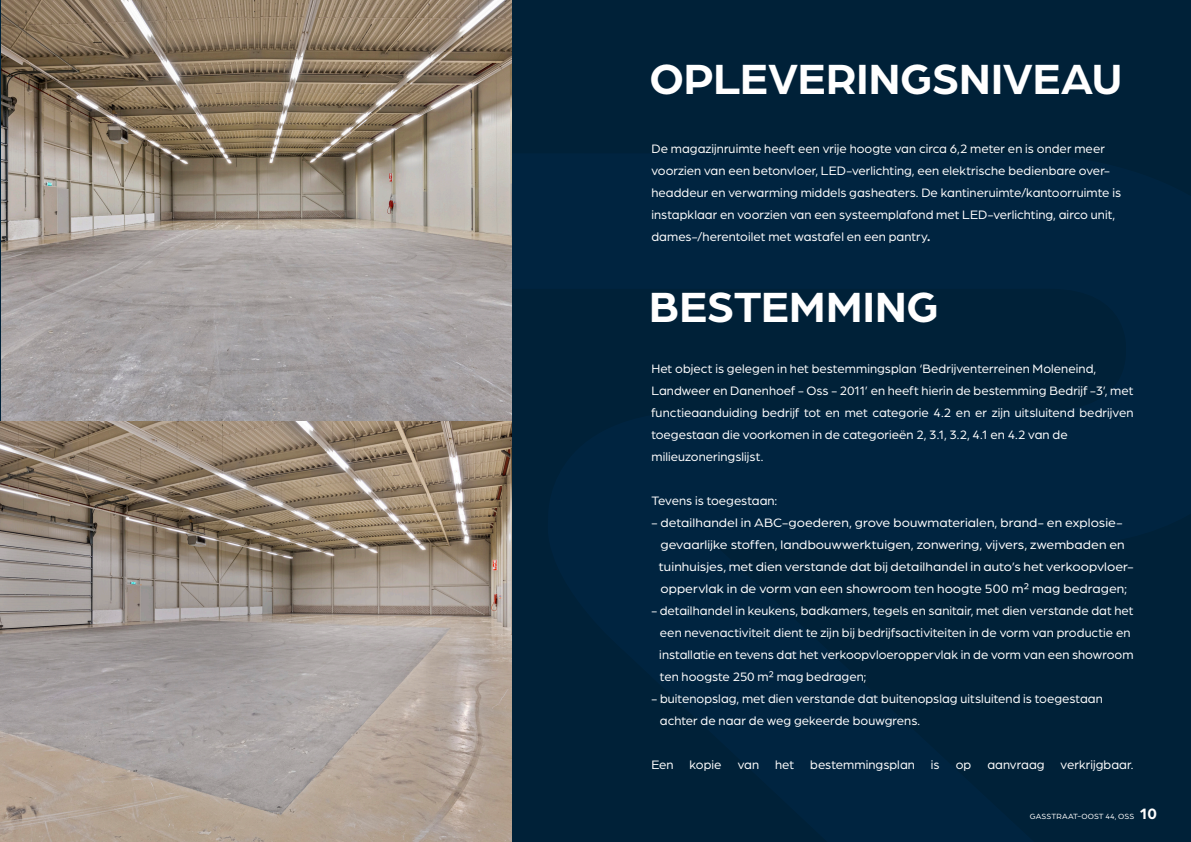
<style>
.page{position:relative;width:1191px;height:842px;background:#fff}
.page>*{position:absolute;margin:0;border:0;box-sizing:border-box;transform-origin:0 0}
.Koppen_groot_wit{font:700 45px "Arboria";color:#fff}
.Broodtekst_wit{font:13px/22px "Arboria";color:#fff}
.Broodtekst_wit-2{font:13px "Arboria";color:#fff;scale:1.06 1}
.t1{font:8px "Arboria";letter-spacing:.01em;color:#fff}
.s1{font-weight:700}
.s2{font-weight:700;font-size:16px}
</style>
<div class="page">
<div style="left:1px;top:0;width:1190px;height:842px;background:#002138"></div>
<img style="left:1px;top:0;width:511px;height:842px">
<p class="Koppen_groot_wit" style="left:649px;top:48px;width:474px">OPLEVERINGSNIVEAU</p>
<p class="Broodtekst_wit" style="left:651px;top:137px;width:471px">De magazijnruimte heeft een vrije hoogte van circa 6,2 meter en is onder meer voorzien van een betonvloer, LED-verlichting, een elektrische bedienbare over&shy;headdeur en verwarming middels gasheaters. De kantineruimte/kantoorruimte is instapklaar en voorzien van een systeemplafond met LED-verlichting, airco unit, dames-/herentoilet met wastafel en een pantry<span class="s1">.</span></p>
<p class="Koppen_groot_wit" style="left:649px;top:276px;width:291px">BESTEMMING</p>
<p class="Broodtekst_wit" style="left:651px;top:357px;width:446px">Het object is gelegen in het bestemmingsplan ‘Bedrijventerreinen Moleneind,</p>
<p class="Broodtekst_wit" style="left:651px;top:379px;width:483px;text-align:justify">Landweer en Danenhoef - Oss - 2011’ en heeft hierin de bestemming Bedrijf -3’, met functieaanduiding bedrijf tot en met categorie 4.2 en er zijn uitsluitend bedrijven toegestaan die voorkomen in de categorieën 2, 3.1, 3.2, 4.1 en 4.2 van de</p>
<p class="Broodtekst_wit" style="left:651px;top:445px;width:113px">milieuzoneringslijst.</p>
<p class="Broodtekst_wit" style="left:651px;top:489px;width:127px">Tevens is toegestaan:</p>
<p class="Broodtekst_wit-2" style="left:651px;top:514px;width:446px">- detailhandel in ABC-goederen, grove bouwmaterialen, brand- en explosie-</p>
<p class="Broodtekst_wit-2" style="left:660px;top:536px;width:439px">gevaarlijke stoffen, landbouwwerktuigen, zonwering, vijvers, zwembaden en</p>
<p class="Broodtekst_wit-2" style="left:659px;top:558px;width:449px">tuinhuisjes, met dien verstande dat bij detailhandel in auto’s het verkoopvloer-</p>
<p class="Broodtekst_wit-2" style="left:660px;top:580px;width:442px">oppervlak in de vorm van een showroom ten hoogte 500 m² mag bedragen;</p>
<p class="Broodtekst_wit" style="left:651px;top:599px;width:483px">- detailhandel in keukens, badkamers, tegels en sanitair, met dien verstande dat het</p>
<p class="Broodtekst_wit" style="left:660px;top:621px;width:472px">een nevenactiviteit dient te zijn bij bedrijfsactiviteiten in de vorm van productie en</p>
<p class="Broodtekst_wit" style="left:659px;top:643px;width:476px">installatie en tevens dat het verkoopvloeroppervlak in de vorm van een showroom</p>
<p class="Broodtekst_wit" style="left:660px;top:665px;width:208px">ten hoogste 250 m² mag bedragen;</p>
<p class="Broodtekst_wit" style="left:651px;top:687px;width:453px">- buitenopslag, met dien verstande dat buitenopslag uitsluitend is toegestaan</p>
<p class="Broodtekst_wit" style="left:660px;top:709px;width:262px">achter de naar de weg gekeerde bouwgrens.</p>
<p class="Broodtekst_wit" style="left:651px;top:753px;width:483px">Een kopie van het bestemmingsplan is op aanvraag verkrijgbaar.</p>
<p class="t1" style="left:1030px;top:811px;width:129px">GASSTRAAT-OOST 44, OSS <span class="s2">10</span></p>
</div>
